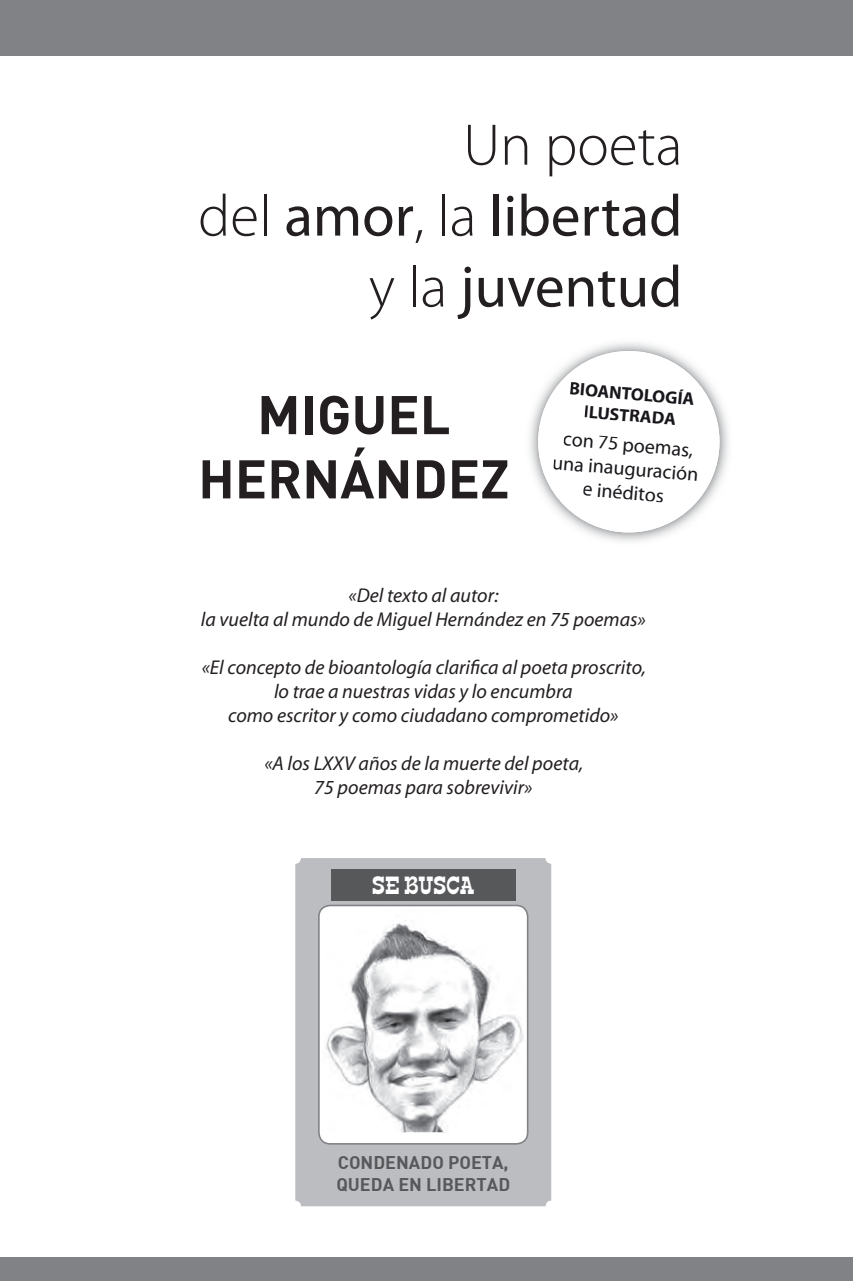
<style>
.page{position:relative;width:853px;height:1281px;background:#fff}
.page>*{position:absolute;margin:0;border:0;box-sizing:border-box;transform-origin:0 0}
.t1{font:59px/70.8px "Myriad Pro";color:#231f20;text-align:right}
.t2{font:53.6px/64.2px "DIN Bold";color:#231f20;text-align:center}
.t3{font:21.8px "Edmunds";color:#fff}
.t4{font:italic 20px/24px "Myriad";color:#231f20;text-align:center}
.t5{font:20px/24px "Myriad";color:#1a171c;text-align:center}
.t6{font:18px/21.6px "DIN Bold";color:#57585a}
.t7{font:700 18px/21.6px "Myriad";color:#1a171c;text-align:center}
.s1{font-weight:300}
</style>
<div class="page">
<img style="left:530px;top:343px;width:199px;height:199px">
<div style="left:538px;top:351px;width:182px;height:181px;background:#fff;border-radius:50%"></div>
<svg style="left:553px;top:492px;width:146px;height:10px"></svg>
<div style="left:295px;top:858px;width:256px;height:348px;background:#bcbdc0;border-radius:6px"></div>
<svg style="left:318px;top:904px;width:210px;height:240px;background:#e0e1e2"></svg>
<div style="left:331px;top:869px;width:185px;height:31px;background:#57585a"></div>
<div style="left:0;top:0;width:853px;height:55px;background:#808285"></div>
<div style="left:0;top:1257px;width:853px;height:24px;background:#808285"></div>
<h1 class="t1" style="left:198px;top:109px;width:486px"><span class="s1">Un poeta<br>del</span> amor<span class="s1">, la</span> libertad <span class="s1">y la</span> juventud</h1>
<h2 class="t2" style="left:198px;top:380px;width:313px">MIGUEL<br>HERNÁNDEZ</h2>
<p class="t7" style="left:570px;top:378px;width:127px;rotate:5deg">Bioantología ilustrada</p>
<p class="t5" style="left:555px;top:427px;width:148px;rotate:5deg">con 75 poemas, una inauguración e inéditos</p>
<p class="t4" style="left:201px;top:584px;width:446px">«Del texto al autor:<br>la vuelta al mundo de Miguel Hernández en 75 poemas»</p>
<p class="t4" style="left:202px;top:656px;width:446px">«El concepto de bioantología clarifica al poeta proscrito, lo trae a nuestras vidas y lo encumbra<br>como escritor y como ciudadano comprometido»</p>
<p class="t4" style="left:264px;top:752px;width:320px">«A los LXXV años de la muerte del poeta,<br>75 poemas para sobrevivir»</p>
<p class="t3" style="left:372px;top:872px;width:104px">SE BUSCA</p>
<p class="t6" style="left:336px;top:1151px;width:175px">CONDENADO POETA,<br>QUEDA EN LIBERTAD</p>
</div>
